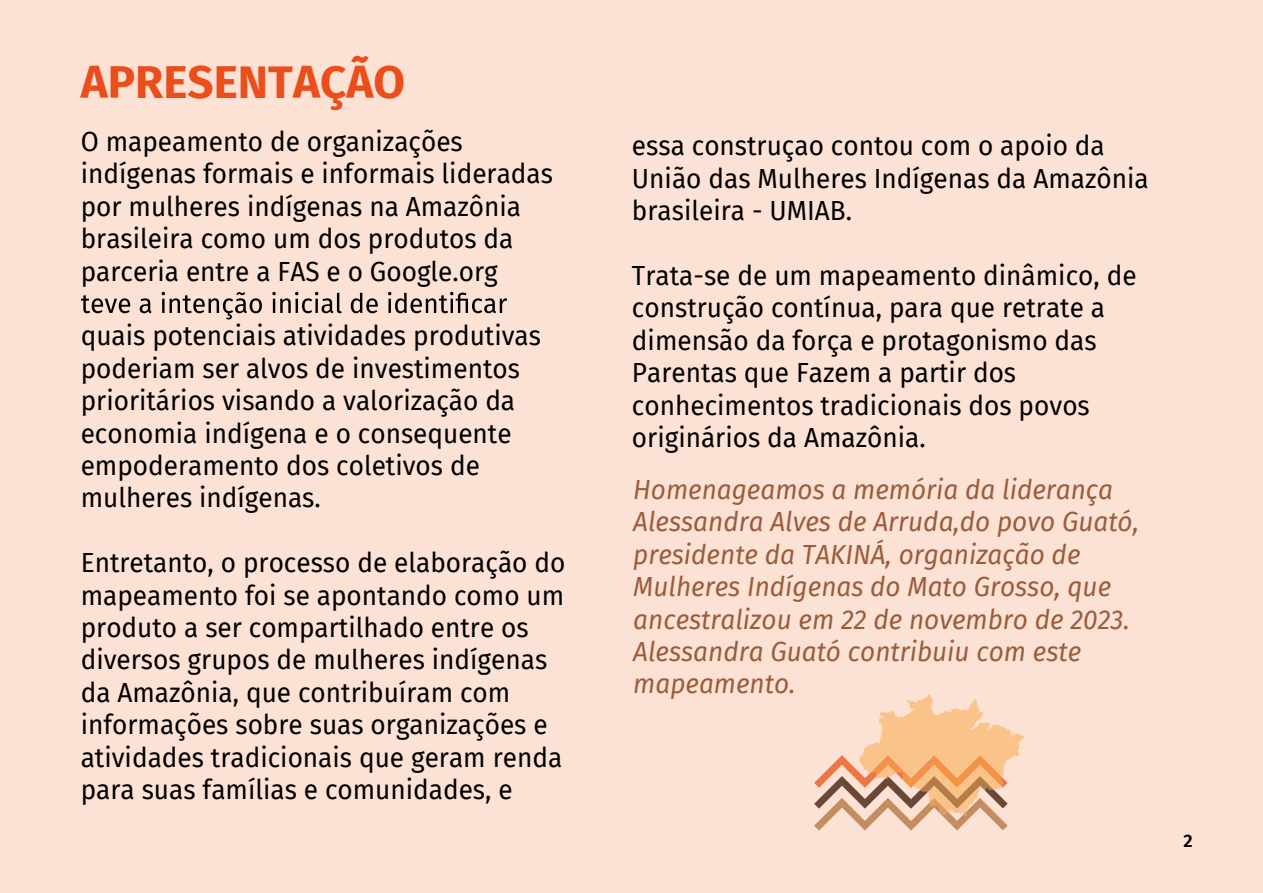
<style>
.page{position:relative;width:1263px;height:893px;background:#fce1d5}
.page>*{position:absolute;margin:0;border:0;box-sizing:border-box;transform-origin:0 0}
.t1{font:700 45.9px "Fira Sans";color:#e94e1b}
.t2{font:27px/32.4px "Fira Sans";color:#000}
.t3{font:italic 27px/32.4px "Fira Sans";color:#995d3b}
.t4{font:600 18px "Fira Sans";color:#000}
</style>
<div class="page">
<svg style="left:81px;top:295px;width:49px;height:18px"></svg>
<svg style="left:140px;top:298px;width:11px;height:15px"></svg>
<svg style="left:162px;top:292px;width:100px;height:27px"></svg>
<svg style="left:272px;top:292px;width:70px;height:21px"></svg>
<svg style="left:351px;top:293px;width:27px;height:20px"></svg>
<svg style="left:388px;top:292px;width:119px;height:21px"></svg>
<svg style="left:814px;top:694px;width:211px;height:136px"></svg>
<h1 class="t1" style="left:81px;top:43px;width:326px">APRESENTAÇÃO</h1>
<p class="t2" style="left:81px;top:125px;width:474px">O mapeamento de organizações indígenas formais e informais lideradas por mulheres indígenas na Amazônia brasileira como um dos produtos da parceria entre a FAS e o Google.org</p>
<p class="t2" style="left:81px;top:319px;width:462px">quais potenciais atividades produtivas poderiam ser alvos de investimentos prioritários visando a valorização da economia indígena e o consequente empoderamento dos coletivos de mulheres indígenas.</p>
<p class="t2" style="left:81px;top:546px;width:486px">Entretanto, o processo de elaboração do mapeamento foi se apontando como um produto a ser compartilhado entre os diversos grupos de mulheres indígenas da Amazônia, que contribuíram com informações sobre suas organizações e atividades tradicionais que geram renda para suas famílias e comunidades, e</p>
<p class="t2" style="left:632px;top:129px;width:518px">essa construçao contou com o apoio da<br>União das Mulheres Indígenas da Amazônia brasileira - UMIAB.</p>
<p class="t2" style="left:632px;top:259px;width:506px">Trata-se de um mapeamento dinâmico, de construção contínua, para que retrate a dimensão da força e protagonismo das Parentas que Fazem a partir dos conhecimentos tradicionais dos povos originários da Amazônia.</p>
<p class="t3" style="left:633px;top:473px;width:507px">Homenageamos a memória da liderança Alessandra Alves de Arruda,do povo Guató, presidente da TAKINÁ, organização de Mulheres Indígenas do Mato Grosso, que ancestralizou em 22 de novembro de 2023.<br>Alessandra Guató contribuiu com este mapeamento.</p>
<p class="t4" style="left:1183px;top:826px;width:11px">2</p>
</div>
